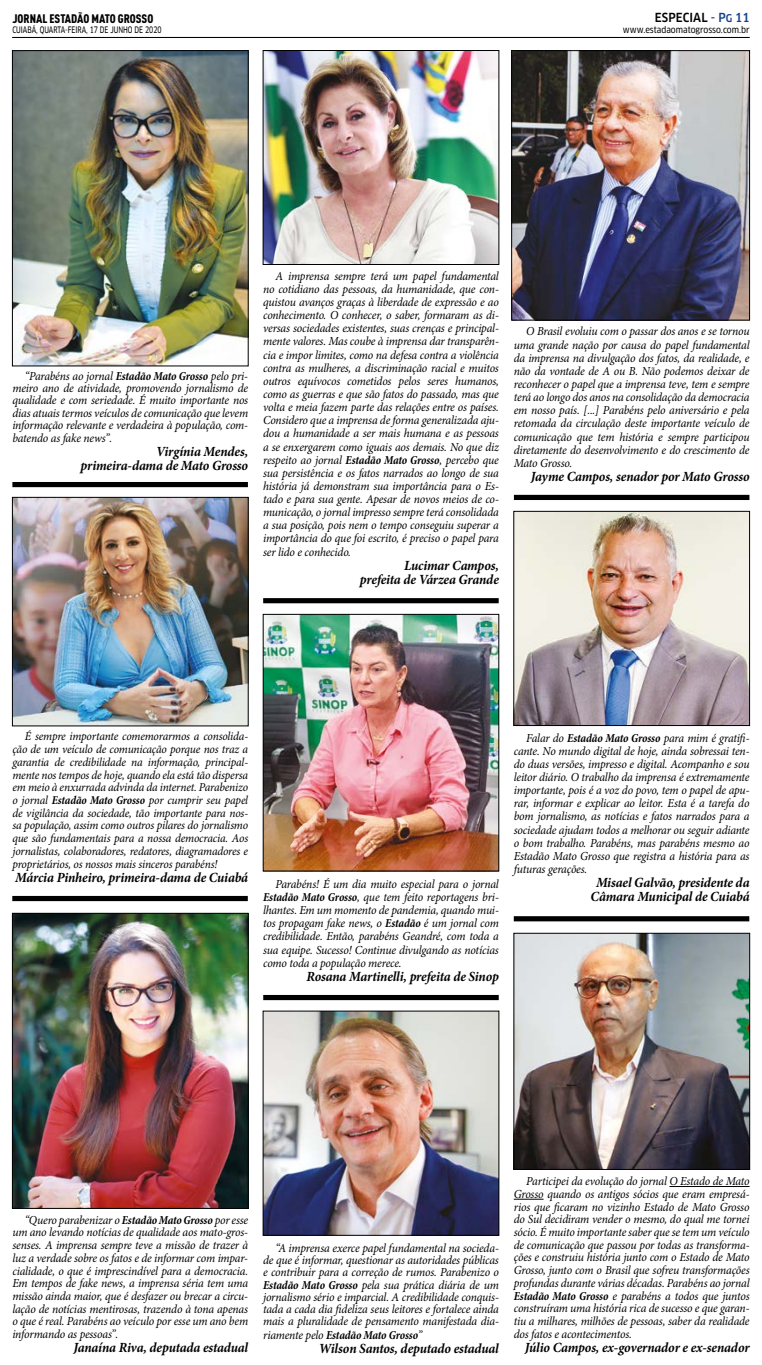
<style>
.page{position:relative;width:762px;height:1365px;background:#fff}
.page>*{position:absolute;margin:0;border:0;box-sizing:border-box;transform-origin:0 0}
.t1{font:italic 700 14px/14px "Minion Pro";letter-spacing:-.015em;color:#000;text-align:right;scale:.95 1}
.t2{font:italic 12.25px/13.1px "Minion Pro";letter-spacing:-.015em;color:#000;text-align:justify;scale:.95 1}
.t3{font:12.25px "DIN Cond Black Alternate";color:#000}
.t4{font:500 condensed 12.25px "Clan OT";letter-spacing:.01em;color:#000}
.t5{font:italic 12.08px/12.8px "Minion Pro";letter-spacing:-.015em;color:#000;text-align:justify;scale:.95 1}
.t6{font:8.75px "Clan OT Narrow News";color:#000;scale:.8 1}
.t7{font:8.75px "Clan OT Narrow News";color:#000}
.s1{color:#17428b}
.s2{font-size:10.5px;color:#17428b}
.s3{font-weight:700;font-stretch:condensed}
</style>
<div class="page">
<hr style="left:12px;top:37px;width:737px;height:1px;background:#000">
<img style="left:14px;top:915px;width:232px;height:291px">
<div style="left:12px;top:913px;width:236px;height:295px;border:1px solid #000"></div>
<img style="left:14px;top:52px;width:232px;height:312px">
<div style="left:12px;top:50px;width:236px;height:316px;border:1px solid #000"></div>
<img style="left:265px;top:1012px;width:232px;height:221px">
<hr style="left:669px;top:1185px;width:80px;height:1px;background:#000">
<hr style="left:513px;top:1198px;width:30px;height:1px;background:#000">
<img style="left:14px;top:499px;width:232px;height:225px">
<div style="left:12px;top:497px;width:236px;height:229px;border:1px solid #000"></div>
<img style="left:265px;top:616px;width:232px;height:253px">
<div style="left:263px;top:614px;width:236px;height:257px;border:1px solid #000"></div>
<img style="left:265px;top:52px;width:232px;height:210px">
<div style="left:263px;top:50px;width:236px;height:214px;border:1px solid #000"></div>
<img style="left:513px;top:52px;width:234px;height:266px">
<div style="left:511px;top:50px;width:238px;height:270px;border:1px solid #000"></div>
<img style="left:515px;top:513px;width:232px;height:210px">
<img style="left:515px;top:935px;width:232px;height:232px">
<div style="left:513px;top:933px;width:236px;height:236px;border:1px solid #000"></div>
<div style="left:12px;top:482px;width:236px;height:5px;background:#000"></div>
<div style="left:12px;top:895px;width:236px;height:6px;background:#000"></div>
<div style="left:263px;top:994px;width:235px;height:6px;background:#000"></div>
<div style="left:263px;top:598px;width:235px;height:5px;background:#000"></div>
<div style="left:514px;top:495px;width:235px;height:5px;background:#000"></div>
<div style="left:513px;top:916px;width:236px;height:5px;background:#000"></div>
<p class="t3" style="left:12px;top:11px;width:142px">JORNAL ESTADÃO MATO GROSSO</p>
<p class="t6" style="left:12px;top:25px;width:188px">CUIABÁ, QUARTA-FEIRA, 17 DE JUNHO DE 2020</p>
<p class="t4" style="left:654px;top:10px;width:96px">ESPECIAL <span class="s1">- P</span><span class="s2">G</span> <span class="s1">11</span></p>
<p class="t7" style="left:623px;top:24px;width:128px">www.estadaomatogrosso.com.br</p>
<p class="t2" style="left:12px;top:370px;width:250px;line-height:12.4px;text-indent:12px">“Parabéns ao jornal <span class="s3">Estadão Mato Grosso</span> pelo pri&shy;meiro ano de atividade, promovendo jornalismo de qualidade e com seriedade. É muito importante nos dias atuais termos veículos de comunicação que levem informação relevante e verdadeira à população, com&shy;batendo as fake news”.</p>
<p class="t1" style="left:80px;top:444px;width:178px">Virgínia Mendes, primeira-dama de Mato Grosso</p>
<p class="t2" style="left:263px;top:269px;width:250px;text-indent:12px">A imprensa sempre terá um papel fundamental no cotidiano das pessoas, da humanidade, que con&shy;quistou avanços graças à liberdade de expressão e ao conhecimento. O conhecer, o saber, formaram as di&shy;versas sociedades existentes, suas crenças e principal&shy;mente valores. Mas coube à imprensa dar transparên&shy;cia e impor limites, como na defesa contra a violência contra as mulheres, a discriminação racial e muitos outros equívocos cometidos pelos seres humanos, como as guerras e que são fatos do passado, mas que volta e meia fazem parte das relações entre os países.<br>Considero que a imprensa de forma generalizada aju&shy;dou a humanidade a ser mais humana e as pessoas a se enxergarem como iguais aos demais. No que diz respeito ao jornal <span class="s3">Estadão Mato Grosso</span>, percebo que sua persistência e os fatos narrados ao longo de sua história já demonstram sua importância para o Es&shy;tado e para sua gente. Apesar de novos meios de co&shy;municação, o jornal impresso sempre terá consolidada a sua posição, pois nem o tempo conseguiu superar a importância do que foi escrito, é preciso o papel para ser lido e conhecido.</p>
<p class="t1" style="left:360px;top:558px;width:148px">Lucimar Campos, prefeita de Várzea Grande</p>
<p class="t2" style="left:513px;top:325px;width:250px;text-indent:12px">O Brasil evoluiu com o passar dos anos e se tornou uma grande nação por causa do papel fundamental da imprensa na divulgação dos fatos, da realidade, e não da vontade de A ou B. Não podemos deixar de reconhecer o papel que a imprensa teve, tem e sempre terá ao longo dos anos na consolidação da democracia em nosso país. [...] Parabéns pelo aniversário e pela retomada da circulação deste importante veículo de comunicação que tem história e sempre participou diretamente do desenvolvimento e do crescimento de Mato Grosso.</p>
<p class="t1" style="left:530px;top:469px;width:232px">Jayme Campos, senador por Mato Grosso</p>
<p class="t5" style="left:12px;top:730px;width:250px;text-indent:12px">É sempre importante comemorarmos a consolida&shy;ção de um veículo de comunicação porque nos traz a garantia de credibilidade na informação, principal&shy;mente nos tempos de hoje, quando ela está tão dispersa em meio à enxurrada advinda da internet. Parabenizo o jornal <span class="s3">Estadão Mato Grosso</span> por cumprir seu papel de vigilância da sociedade, tão importante para nos&shy;sa população, assim como outros pilares do jornalismo que são fundamentais para a nossa democracia. Aos jornalistas, colaboradores, redatores, diagramadores e proprietários, os nossos mais sinceros parabéns!</p>
<p class="t1" style="left:15px;top:870px;width:247px">Márcia Pinheiro, primeira-dama de Cuiabá</p>
<p class="t2" style="left:263px;top:877px;width:250px;text-indent:12px">Parabéns! É um dia muito especial para o jornal <span class="s3">Estadão Mato Grosso</span>, que tem feito reportagens bri&shy;lhantes. Em um momento de pandemia, quando mui&shy;tos propagam fake news, o <span class="s3">Estadão</span> é um jornal com credibilidade. Então, parabéns Geandré, com toda a sua equipe. Sucesso! Continue divulgando as notícias como toda a população merece.</p>
<p class="t1" style="left:306px;top:968px;width:204px">Rosana Martinelli, prefeita de Sinop</p>
<p class="t2" style="left:513px;top:731px;width:250px;text-indent:12px">Falar do <span class="s3">Estadão Mato Grosso</span> para mim é gratifi&shy;cante. No mundo digital de hoje, ainda sobressai ten&shy;do duas versões, impresso e digital. Acompanho e sou leitor diário. O trabalho da imprensa é extremamente importante, pois é a voz do povo, tem o papel de apu&shy;rar, informar e explicar ao leitor. Esta é a tarefa do bom jornalismo, as notícias e fatos narrados para a sociedade ajudam todos a melhorar ou seguir adiante o bom trabalho. Parabéns, mas parabéns mesmo ao Estadão Mato Grosso que registra a história para as futuras gerações.</p>
<p class="t1" style="left:590px;top:875px;width:169px;text-align:center">Misael Galvão, presidente da<br>Câmara Municipal de Cuiabá</p>
<p class="t2" style="left:12px;top:1213px;width:250px;line-height:12.8px;text-indent:12px">“Quero parabenizar o <span class="s3">Estadão Mato Grosso</span> por esse um ano levando notícias de qualidade aos mato-gros&shy;senses. A imprensa sempre teve a missão de trazer à luz a verdade sobre os fatos e de informar com impar&shy;cialidade, o que é imprescindível para a democracia.<br>Em tempos de fake news, a imprensa séria tem uma missão ainda maior, que é desfazer ou brecar a circu&shy;lação de notícias mentirosas, trazendo à tona apenas o que é real. Parabéns ao veículo por esse um ano bem informando as pessoas”.</p>
<p class="t1" style="left:74px;top:1340px;width:185px">Janaína Riva, deputada estadual</p>
<p class="t2" style="left:263px;top:1241px;width:250px;line-height:12.3px;text-indent:12px">“A imprensa exerce papel fundamental na socieda&shy;de que é informar, questionar as autoridades públicas e contribuir para a correção de rumos. Parabenizo o <span class="s3">Estadão Mato Grosso</span> pela sua prática diária de um jornalismo sério e imparcial. A credibilidade conquis&shy;tada a cada dia fideliza seus leitores e fortalece ainda mais a pluralidade de pensamento manifestada dia&shy;riamente pelo <span class="s3">Estadão Mato Grosso</span>”</p>
<p class="t1" style="left:319px;top:1340px;width:191px">Wilson Santos, deputado estadual</p>
<p class="t2" style="left:513px;top:1174px;width:250px;line-height:12.7px;text-indent:12px">Participei da evolução do jornal O Estado de Mato Grosso quando os antigos sócios que eram empresá&shy;rios que ficaram no vizinho Estado de Mato Grosso do Sul decidiram vender o mesmo, do qual me tornei sócio. É muito importante saber que se tem um veículo de comunicação que passou por todas as transforma&shy;ções e construiu história junto com o Estado de Mato Grosso, junto com o Brasil que sofreu transformações profundas durante várias décadas. Parabéns ao jornal <span class="s3">Estadão Mato Grosso</span> e parabéns a todos que juntos construíram uma história rica de sucesso e que garan&shy;tiu a milhares, milhões de pessoas, saber da realidade dos fatos e acontecimentos.</p>
<p class="t1" style="left:525px;top:1340px;width:238px">Júlio Campos, ex-governador e ex-senador</p>
</div>
